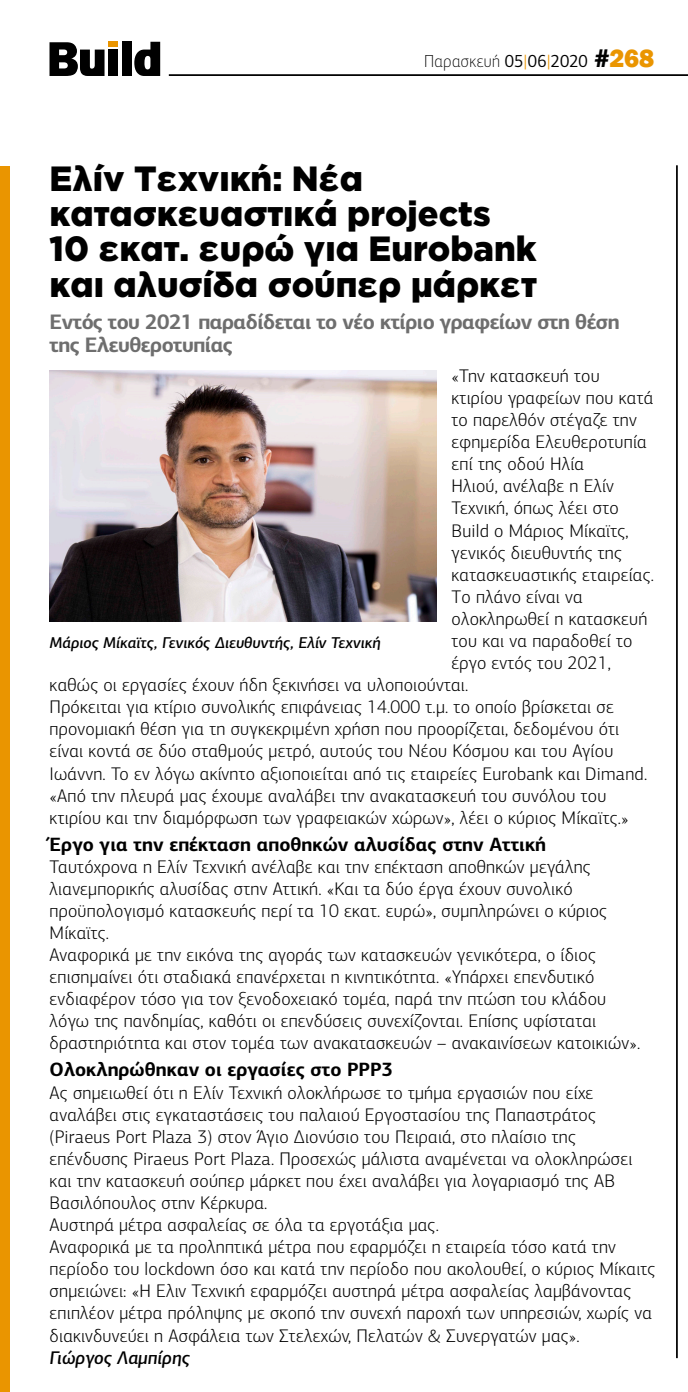
<style>
.page{position:relative;width:688px;height:1392px;background:#fff}
.page>*{position:absolute;margin:0;border:0;box-sizing:border-box;transform-origin:0 0}
.Τιτλος_1{font:900 35px/35.2px "Gotham";color:#000}
.Υπότιτλος{font:700 21px/22.9px "PF Centro Sans Pro";letter-spacing:-.025em;color:#6e6e6e}
.Mesotitlos{font:700 19.25px "PF Centro Sans Pro";color:#000}
.κείμενο_BODY{font:300 18.38px/22.1px "PF Centro Sans Pro";letter-spacing:.01em;color:#000}
.κείμενο_BODY-2{font:italic 500 18.38px "PF Centro Sans Pro";color:#000}
.t1{font:100 17.5px "PF Centro Sans Pro";letter-spacing:.02em;color:#000;scale:.95 1}
.κείμενο_BODY-3{font:italic 500 15.75px "PF Centro Sans Pro";color:#000}
.s1{font-weight:400}
.s2{font-weight:400;color:#ea9500}
.s3{font-family:"Franklin Gothic";font-weight:800;font-size:26.25px}
.s4{font-family:"Franklin Gothic";font-weight:800;font-size:26.25px;color:#ea9500}
</style>
<div class="page">
<div style="left:108px;top:50px;width:10px;height:26px;background:#000"></div>
<div style="left:108px;top:42px;width:10px;height:5px;background:#ea9500"></div>
<div style="left:122px;top:42px;width:10px;height:34px;background:#000"></div>
<svg style="left:49px;top:42px;width:55px;height:34px"></svg>
<svg style="left:134px;top:42px;width:26px;height:34px"></svg>
<hr style="left:169px;top:74px;width:518px;height:2px;background:#000">
<div style="left:0;top:166px;width:10px;height:1226px;background:#ea9500"></div>
<hr style="left:675px;top:165px;width:2px;height:1193px;background:#000">
<img style="left:49px;top:370px;width:387px;height:252px">
<p class="t1" style="left:424px;top:51px;width:243px">Παρασκευή <span class="s1">05</span><span class="s2">|</span><span class="s1">06</span><span class="s2">|</span><span class="s1">2020</span> <span class="s3">#</span><span class="s4">268</span></p>
<p class="Τιτλος_1" style="left:50px;top:160px;width:488px">Ελίν Τεχνική: Νέα κατασκευαστικά projects<br>10 εκατ. ευρώ για Eurobank και αλυσίδα σούπερ μάρκετ</p>
<p class="Υπότιτλος" style="left:50px;top:310px;width:571px">Εντός του 2021 παραδίδεται το νέο κτίριο γραφείων στη θέση της Ελευθεροτυπίας</p>
<p class="κείμενο_BODY" style="left:451px;top:365px;width:150px">«Την κατασκευή του</p>
<p class="κείμενο_BODY" style="left:451px;top:387px;width:203px">κτιρίου γραφείων που κατά</p>
<p class="κείμενο_BODY" style="left:451px;top:409px;width:187px">το παρελθόν στέγαζε την</p>
<p class="κείμενο_BODY" style="left:451px;top:431px;width:197px">εφημερίδα Ελευθεροτυπία</p>
<p class="κείμενο_BODY" style="left:451px;top:453px;width:134px">επί της οδού Ηλία</p>
<p class="κείμενο_BODY" style="left:451px;top:475px;width:164px">Ηλιού, ανέλαβε η Ελίν</p>
<p class="κείμενο_BODY" style="left:451px;top:497px;width:169px">Τεχνική, όπως λέει στο</p>
<p class="κείμενο_BODY" style="left:451px;top:519px;width:178px">Build ο Μάριος Μίκαϊτς,</p>
<p class="κείμενο_BODY" style="left:451px;top:541px;width:172px">γενικός διευθυντής της</p>
<p class="κείμενο_BODY" style="left:451px;top:563px;width:204px">κατασκευαστικής εταιρείας.</p>
<p class="κείμενο_BODY" style="left:451px;top:586px;width:133px">Tο πλάνο είναι να</p>
<p class="κείμενο_BODY" style="left:451px;top:608px;width:197px">ολοκληρωθεί η κατασκευή</p>
<p class="κείμενο_BODY" style="left:451px;top:630px;width:182px">του και να παραδοθεί το</p>
<p class="κείμενο_BODY" style="left:451px;top:652px;width:161px">έργο εντός του 2021,</p>
<p class="κείμενο_BODY" style="left:50px;top:674px;width:420px">καθώς οι εργασίες έχουν ήδη ξεκινήσει να υλοποιούνται.</p>
<p class="κείμενο_BODY" style="left:50px;top:696px;width:599px">Πρόκειται για κτίριο συνολικής επιφάνειας 14.000 τ.μ. το οποίο βρίσκεται σε προνομιακή θέση για τη συγκεκριμένη χρήση που προορίζεται, δεδομένου ότι είναι κοντά σε δύο σταθμούς μετρό, αυτούς του Νέου Κόσμου και του Αγίου Ιωάννη. Το εν λόγω ακίνητο αξιοποιείται από τις εταιρείες Eurobank και Dimand. «Από την πλευρά μας έχουμε αναλάβει την ανακατασκευή του συνόλου του κτιρίου και την διαμόρφωση των γραφειακών χώρων», λέει ο κύριος Μίκαϊτς.»</p>
<p class="Mesotitlos" style="left:50px;top:832px;width:498px">Έργο για την επέκταση αποθηκών αλυσίδας στην Αττική</p>
<p class="κείμενο_BODY" style="left:50px;top:855px;width:558px">Ταυτόχρονα η Ελίν Τεχνική ανέλαβε και την επέκταση αποθηκών μεγάλης λιανεμπορικής αλυσίδας στην Αττική. «Και τα δύο έργα έχουν συνολικό προϋπολογισμό κατασκευής περί τα 10 εκατ. ευρώ», συμπληρώνει ο κύριος Μίκαϊτς.</p>
<p class="κείμενο_BODY" style="left:50px;top:944px;width:592px">Αναφορικά με την εικόνα της αγοράς των κατασκευών γενικότερα, ο ίδιος επισημαίνει ότι σταδιακά επανέρχεται η κινητικότητα. «Υπάρχει επενδυτικό ενδιαφέρον τόσο για τον ξενοδοχειακό τομέα, παρά την πτώση του κλάδου λόγω της πανδημίας, καθότι οι επενδύσεις συνεχίζονται. Επίσης υφίσταται δραστηριότητα και στον τομέα των ανακατασκευών – ανακαινίσεων κατοικιών».</p>
<p class="Mesotitlos" style="left:50px;top:1057px;width:345px">Ολοκληρώθηκαν οι εργασίες στο PPP3</p>
<p class="κείμενο_BODY" style="left:50px;top:1081px;width:584px">Ας σημειωθεί ότι η Ελίν Τεχνική ολοκλήρωσε το τμήμα εργασιών που είχε αναλάβει στις εγκαταστάσεις του παλαιού Εργοστασίου της Παπαστράτος (Piraeus Port Plaza 3) στον Άγιο Διονύσιο του Πειραιά, στο πλαίσιο της επένδυσης Piraeus Port Plaza. Προσεχώς μάλιστα αναμένεται να ολοκληρώσει και την κατασκευή σούπερ μάρκετ που έχει αναλάβει για λογαριασμό της ΑΒ Βασιλόπουλος στην Κέρκυρα.</p>
<p class="κείμενο_BODY" style="left:50px;top:1214px;width:390px">Αυστηρά μέτρα ασφαλείας σε όλα τα εργοτάξια μας.</p>
<p class="κείμενο_BODY" style="left:50px;top:1236px;width:607px">Αναφορικά με τα προληπτικά μέτρα που εφαρμόζει η εταιρεία τόσο κατά την περίοδο του lockdown όσο και κατά την περίοδο που ακολουθεί, ο κύριος Μίκαιτς σημειώνει: «Η Ελιν Τεχνική εφαρμόζει αυστηρά μέτρα ασφαλείας λαμβάνοντας επιπλέον μέτρα πρόληψης με σκοπό την συνεχή παροχή των υπηρεσιών, χωρίς να διακινδυνεύει η Ασφάλεια των Στελεχών, Πελατών &amp; Συνεργατών μας».</p>
<p class="κείμενο_BODY-2" style="left:50px;top:1346px;width:142px">Γιώργος Λαμπίρης</p>
<p class="κείμενο_BODY-3" style="left:49px;top:633px;width:332px">Μάριος Μίκαϊτς, Γενικός Διευθυντής, Ελίν Τεχνική</p>
</div>
